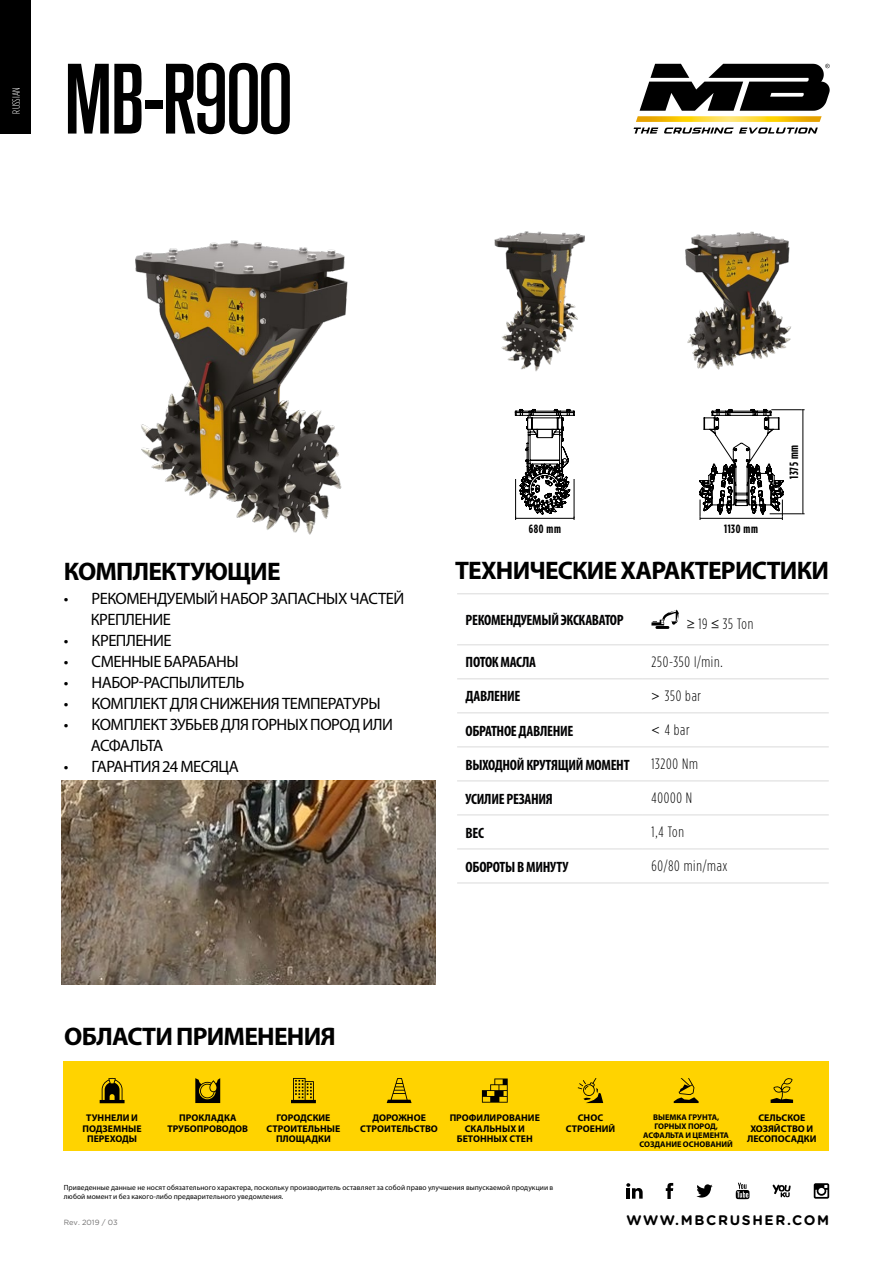
<style>
.page{position:relative;width:893px;height:1263px;background:#fff}
.page>*{position:absolute;margin:0;border:0;box-sizing:border-box;transform-origin:0 0}
.t1{font:500 condensed 98.85px "Akzidenz Grotesk BQ";letter-spacing:-.03em;color:#000}
.t2{font:700 25.5px "Myriad Pro";letter-spacing:-.03em;color:#000}
.t3{font:16.5px/21px "Myriad Pro";letter-spacing:-.03em;color:#000}
.t4{font:700 condensed 15px "Myriad Pro";letter-spacing:-.02em;color:#020203}
.t5{font:300 15px "Gotham Condensed";letter-spacing:.05em;color:#000}
.t6{font:700 13.8px "Gotham Rounded";letter-spacing:.12em;color:#000}
.t7{font:700 12px "Gotham Condensed";letter-spacing:.05em;color:#000}
.t8{font:300 10.5px "Gotham Condensed";letter-spacing:.01em;color:#fff}
.t9{font:700 9.75px/10.5px "Myriad Pro";color:#000;text-align:center}
.t10{font:700 8.25px/9px "Myriad Pro";color:#000;text-align:center}
.t11{font:7.5px/9px "Myriad Pro";letter-spacing:.01em;color:#000}
.t12{font:7.5px "Gotham";color:#706f6f}
.s1{font-family:"Century Gothic";font-weight:400;font-size:13.5px}
</style>
<div class="page">
<div style="left:64px;top:1061px;width:765px;height:89px;background:#ffd300"></div>
<div style="left:0;top:0;width:31px;height:134px;background:#000"></div>
<svg style="left:633px;top:128px;width:185px;height:6px"></svg>
<svg style="left:636px;top:64px;width:194px;height:58px"></svg>
<img style="left:135px;top:240px;width:213px;height:295px">
<img style="left:494px;top:231px;width:91px;height:141px">
<img style="left:685px;top:231px;width:106px;height:139px">
<hr style="left:770px;top:513px;width:31px;height:1px;background:#000">
<hr style="left:771px;top:409px;width:30px;height:1px;background:#000">
<hr style="left:802px;top:410px;width:1px;height:104px;background:#000">
<svg style="left:699px;top:409px;width:84px;height:111px"></svg>
<svg style="left:515px;top:409px;width:60px;height:111px"></svg>
<img style="left:62px;top:781px;width:374px;height:204px">
<hr style="left:643px;top:644px;width:186px;height:1px;background:#dadada">
<hr style="left:643px;top:678px;width:186px;height:1px;background:#dadada">
<hr style="left:643px;top:712px;width:186px;height:1px;background:#dadada">
<hr style="left:643px;top:746px;width:186px;height:1px;background:#dadada">
<hr style="left:643px;top:780px;width:186px;height:1px;background:#dadada">
<hr style="left:643px;top:814px;width:186px;height:1px;background:#dadada">
<hr style="left:643px;top:848px;width:186px;height:1px;background:#dadada">
<hr style="left:643px;top:882px;width:186px;height:1px;background:#dadada">
<hr style="left:643px;top:593px;width:186px;height:1px;background:#dadada">
<svg style="left:651px;top:610px;width:28px;height:19px"></svg>
<svg style="left:666px;top:1183px;width:7px;height:16px"></svg>
<svg style="left:772px;top:1184px;width:19px;height:13px"></svg>
<svg style="left:696px;top:1184px;width:17px;height:13px"></svg>
<svg style="left:626px;top:1183px;width:17px;height:16px"></svg>
<svg style="left:736px;top:1183px;width:13px;height:16px"></svg>
<svg style="left:814px;top:1183px;width:15px;height:16px"></svg>
<svg style="left:100px;top:1078px;width:25px;height:25px"></svg>
<svg style="left:195px;top:1078px;width:25px;height:25px"></svg>
<svg style="left:291px;top:1078px;width:25px;height:25px"></svg>
<svg style="left:387px;top:1078px;width:25px;height:25px"></svg>
<svg style="left:482px;top:1078px;width:26px;height:25px"></svg>
<svg style="left:578px;top:1078px;width:25px;height:25px"></svg>
<svg style="left:674px;top:1078px;width:25px;height:25px"></svg>
<svg style="left:771px;top:1078px;width:22px;height:25px"></svg>
<hr style="left:457px;top:644px;width:186px;height:1px;background:#dadada">
<hr style="left:457px;top:678px;width:186px;height:1px;background:#dadada">
<hr style="left:457px;top:712px;width:186px;height:1px;background:#dadada">
<hr style="left:457px;top:746px;width:186px;height:1px;background:#dadada">
<hr style="left:457px;top:780px;width:186px;height:1px;background:#dadada">
<hr style="left:457px;top:814px;width:186px;height:1px;background:#dadada">
<hr style="left:457px;top:848px;width:186px;height:1px;background:#dadada">
<hr style="left:457px;top:882px;width:186px;height:1px;background:#dadada">
<hr style="left:457px;top:593px;width:186px;height:1px;background:#dadada">
<h3 class="t8" style="left:11px;top:114px;width:28px;rotate:-90deg">RUSSIAN</h3>
<h1 class="t1" style="left:64px;top:43px;width:231px">MB-R900</h1>
<h2 class="t2" style="left:64px;top:554px;width:218px">КОМПЛЕКТУЮЩИЕ</h2>
<h3 class="t3" style="left:91px;top:587px;width:315px;text-indent:-27px">• РЕКОМЕНДУЕМЫЙ НАБОР ЗАПАСНЫХ ЧАСТЕЙ<br>КРЕПЛЕНИЕ</h3>
<h3 class="t3" style="left:64px;top:629px;width:109px">• КРЕПЛЕНИЕ</h3>
<h3 class="t3" style="left:64px;top:650px;width:176px">• СМЕННЫЕ БАРАБАНЫ</h3>
<h3 class="t3" style="left:64px;top:671px;width:182px">• НАБОР-РАСПЫЛИТЕЛЬ</h3>
<h3 class="t3" style="left:64px;top:692px;width:318px">• КОМПЛЕКТ ДЛЯ СНИЖЕНИЯ ТЕМПЕРАТУРЫ</h3>
<h3 class="t3" style="left:91px;top:713px;width:304px;text-indent:-27px">• КОМПЛЕКТ ЗУБЬЕВ ДЛЯ ГОРНЫХ ПОРОД ИЛИ<br>АСФАЛЬТА</h3>
<h3 class="t3" style="left:64px;top:755px;width:177px">• ГАРАНТИЯ 24 МЕСЯЦА</h3>
<h3 class="t7" style="left:529px;top:522px;width:34px">680 mm</h3>
<h3 class="t7" style="left:724px;top:522px;width:35px">1130 mm</h3>
<h3 class="t7" style="left:787px;top:479px;width:35px;rotate:-90deg">1375 mm</h3>
<h2 class="t2" style="left:455px;top:554px;width:376px">ТЕХНИЧЕСКИЕ ХАРАКТЕРИСТИКИ</h2>
<h3 class="t4" style="left:466px;top:610px;width:160px">РЕКОМЕНДУЕМЫЙ ЭКСКАВАТОР</h3>
<h3 class="t4" style="left:466px;top:653px;width:72px">ПОТОК МАСЛА</h3>
<h3 class="t4" style="left:466px;top:687px;width:56px">ДАВЛЕНИЕ</h3>
<h3 class="t4" style="left:466px;top:721px;width:109px">ОБРАТНОЕ ДАВЛЕНИЕ</h3>
<h3 class="t4" style="left:466px;top:755px;width:165px">ВЫХОДНОЙ КРУТЯЩИЙ МОМЕНТ</h3>
<h3 class="t4" style="left:466px;top:789px;width:89px">УСИЛИЕ РЕЗАНИЯ</h3>
<h3 class="t4" style="left:466px;top:823px;width:20px">ВЕС</h3>
<h3 class="t4" style="left:466px;top:857px;width:104px">ОБОРОТЫ В МИНУТУ</h3>
<h3 class="t5" style="left:687px;top:616px;width:68px"><span class="s1">≥</span> 19 <span class="s1">≤</span> 35 Ton</h3>
<h3 class="t5" style="left:651px;top:654px;width:73px">250-350 l/min.</h3>
<h3 class="t5" style="left:651px;top:688px;width:51px"><span class="s1">&gt;</span> 350 bar</h3>
<h3 class="t5" style="left:651px;top:722px;width:40px"><span class="s1">&lt;</span> 4 bar</h3>
<h3 class="t5" style="left:651px;top:756px;width:48px">13200 Nm</h3>
<h3 class="t5" style="left:651px;top:790px;width:42px">40000 N</h3>
<h3 class="t5" style="left:651px;top:824px;width:34px">1,4 Ton</h3>
<h3 class="t5" style="left:651px;top:858px;width:78px">60/80 min/max</h3>
<h2 class="t2" style="left:64px;top:1020px;width:273px">ОБЛАСТИ ПРИМЕНЕНИЯ</h2>
<h3 class="t9" style="left:83px;top:1112px;width:61px">ТУННЕЛИ И<br>ПОДЗЕМНЫЕ<br>ПЕРЕХОДЫ</h3>
<h3 class="t9" style="left:167px;top:1112px;width:82px">ПРОКЛАДКА<br>ТРУБОПРОВОДОВ</h3>
<h3 class="t9" style="left:267px;top:1112px;width:75px">ГОРОДСКИЕ<br>СТРОИТЕЛЬНЫЕ<br>ПЛОЩАДКИ</h3>
<h3 class="t9" style="left:360px;top:1112px;width:79px">ДОРОЖНОЕ<br>СТРОИТЕЛЬСТВО</h3>
<h3 class="t9" style="left:450px;top:1112px;width:92px">ПРОФИЛИРОВАНИЕ<br>СКАЛЬНЫХ И<br>БЕТОННЫХ СТЕН</h3>
<h3 class="t9" style="left:566px;top:1112px;width:51px">СНОС<br>СТРОЕНИЙ</h3>
<p class="t10" style="left:639px;top:1112px;width:95px">ВЫЕМКА ГРУНТА,<br>ГОРНЫХ ПОРОД,<br>АСФАЛЬТА И ЦЕМЕНТА<br>СОЗДАНИЕ ОСНОВАНИЙ</p>
<h3 class="t9" style="left:747px;top:1112px;width:71px">СЕЛЬСКОЕ<br>ХОЗЯЙСТВО И<br>ЛЕСОПОСАДКИ</h3>
<p class="t11" style="left:64px;top:1183px;width:491px">Приведенные данные не носят обязательного характера, поскольку производитель оставляет за собой право улучшения выпускаемой продукции в любой момент и без какого-либо предварительного уведомления.</p>
<p class="t12" style="left:64px;top:1217px;width:56px">Rev. 2019 / 03</p>
<h3 class="t6" style="left:626px;top:1210px;width:204px">WWW.MBCRUSHER.COM</h3>
</div>
